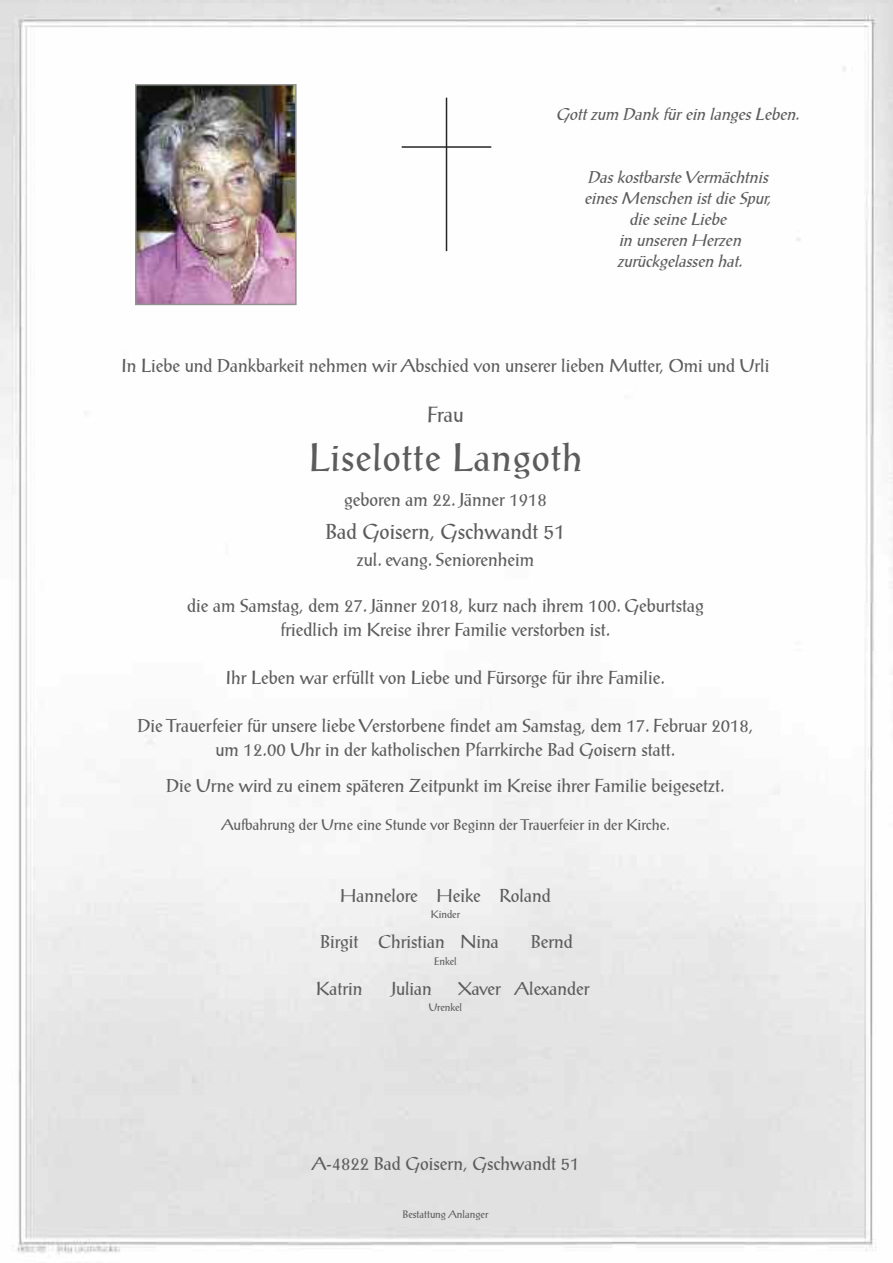
<style>
.page{position:relative;width:893px;height:1263px;background:#fff}
.page>*{position:absolute;margin:0;border:0;box-sizing:border-box;transform-origin:0 0}
.t1{font:37.5px "Antiqua S Si";letter-spacing:.025em;color:#5d5c5c}
.t2{font:21px "Antiqua S Si";color:#5d5c5c}
.t3{font:18px/24px "Antiqua S Si";color:#5d5c5c;text-align:center}
.t4{font:italic 16.5px/21px "Antiqua S Si";color:#5d5c5c;text-align:center}
.t5{font:15px "Antiqua S Si";color:#5d5c5c}
.t6{font:10.5px "Antiqua S Si";color:#5d5c5c}
</style>
<div class="page">
<img style="left:0;top:0;width:893px;height:1254px">
<img style="left:138px;top:87px;width:156px;height:215px">
<div style="left:135px;top:84px;width:162px;height:221px;border:2px solid #939293"></div>
<hr style="left:446px;top:98px;width:1px;height:153px;background:#272526">
<hr style="left:402px;top:146px;width:89px;height:2px;background:#272526">
<p class="t4" style="left:556px;top:104px;width:250px">Gott zum Dank für ein langes Leben.</p>
<p class="t4" style="left:584px;top:167px;width:193px">Das kostbarste Vermächtnis eines Menschen ist die Spur, die seine Liebe<br>in unseren Herzen zurückgelassen hat.</p>
<p class="t3" style="left:122px;top:354px;width:649px">In Liebe und Dankbarkeit nehmen wir Abschied von unserer lieben Mutter, Omi und Urli</p>
<p class="t2" style="left:427px;top:402px;width:38px">Frau</p>
<h1 class="t1" style="left:309px;top:436px;width:275px">Liselotte Langoth</h1>
<p class="t3" style="left:344px;top:487px;width:204px">geboren am 22. Jänner 1918</p>
<p class="t2" style="left:326px;top:519px;width:241px">Bad Goisern, Gschwandt 51</p>
<p class="t3" style="left:357px;top:547px;width:179px">zul. evang. Seniorenheim</p>
<p class="t3" style="left:187px;top:594px;width:518px">die am Samstag, dem 27. Jänner 2018, kurz nach ihrem 100. Geburtstag friedlich im Kreise ihrer Familie verstorben ist.</p>
<p class="t3" style="left:226px;top:666px;width:441px">Ihr Leben war erfüllt von Liebe und Fürsorge für ihre Familie.</p>
<p class="t3" style="left:137px;top:714px;width:618px">Die Trauerfeier für unsere liebe Verstorbene findet am Samstag, dem 17. Februar 2018, um 12.00 Uhr in der katholischen Pfarrkirche Bad Goisern statt.</p>
<p class="t3" style="left:166px;top:774px;width:560px">Die Urne wird zu einem späteren Zeitpunkt im Kreise ihrer Familie beigesetzt.</p>
<p class="t5" style="left:221px;top:816px;width:450px">Aufbahrung der Urne eine Stunde vor Beginn der Trauerfeier in der Kirche.</p>
<p class="t3" style="left:340px;top:883px;width:212px">Hannelore Heike Roland</p>
<p class="t6" style="left:431px;top:908px;width:31px">Kinder</p>
<p class="t3" style="left:320px;top:930px;width:180px">Birgit Christian Nina</p>
<p class="t3" style="left:531px;top:930px;width:44px">Bernd</p>
<p class="t6" style="left:434px;top:955px;width:24px">Enkel</p>
<p class="t3" style="left:316px;top:976px;width:48px">Katrin</p>
<p class="t3" style="left:391px;top:976px;width:42px">Julian</p>
<p class="t3" style="left:458px;top:976px;width:133px">Xaver Alexander</p>
<p class="t6" style="left:429px;top:1001px;width:35px">Urenkel</p>
<p class="t3" style="left:311px;top:1152px;width:270px">A-4822 Bad Goisern, Gschwandt 51</p>
<p class="t6" style="left:403px;top:1208px;width:87px">Bestattung Anlanger</p>
</div>
